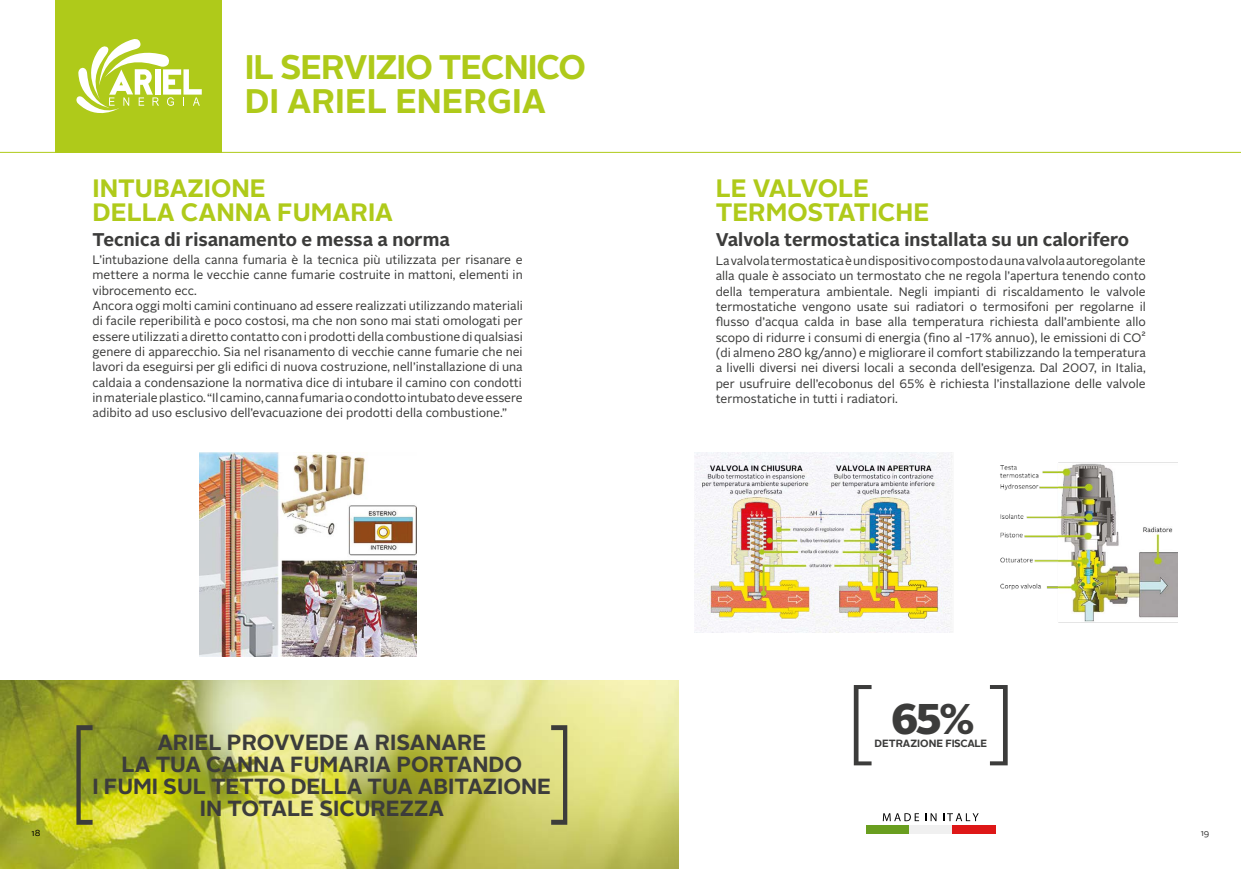
<style>
.page{position:relative;width:1241px;height:869px;background:#fff}
.page>*{position:absolute;margin:0;border:0;box-sizing:border-box;transform-origin:0 0}
.t1{font:900 42.88px "Alright Sans";color:#3c3c3b}
.t2{font:700 34.04px/34px "Alright Sans";letter-spacing:-.03em;color:#afca1a}
.t3{font:700 25.11px/24.5px "Alright Sans";color:#afca1a}
.t4{font:700 21.88px/21.9px "Alright Sans";color:#3c3c3b;text-align:center}
.t5{font:700 18.38px "Alright Sans";color:#3c3c3b}
.t6{font:12.25px/15.3px "Alright Sans";color:#3c3c3b}
.t7{font:700 10.5px "Alright Sans";color:#3c3c3b}
.t8{font:8.75px "Alright Sans";color:#3c3c3b}
.t9{font:8.75px "Alright Sans";color:#000}
</style>
<div class="page">
<img style="left:0;top:680px;width:678px;height:188px">
<hr style="left:0;top:152px;width:1240px;height:1px;background:#afca1a">
<div style="left:56px;top:0;width:166px;height:152px;background:#afca1a"></div>
<svg style="left:76px;top:39px;width:126px;height:75px"></svg>
<svg style="left:853px;top:685px;width:18px;height:80px"></svg>
<svg style="left:989px;top:685px;width:18px;height:80px"></svg>
<svg style="left:551px;top:724px;width:16px;height:100px;background:#acac6d"></svg>
<svg style="left:76px;top:724px;width:17px;height:100px;background:#7d852a"></svg>
<div style="left:865px;top:824px;width:44px;height:9px;background:#699e1f"></div>
<div style="left:909px;top:824px;width:43px;height:9px;background:#f0f0f0"></div>
<div style="left:952px;top:824px;width:43px;height:9px;background:#de1717"></div>
<svg style="left:882px;top:813px;width:36px;height:7px"></svg>
<svg style="left:925px;top:813px;width:11px;height:7px"></svg>
<svg style="left:943px;top:813px;width:35px;height:7px"></svg>
<img style="left:695px;top:452px;width:482px;height:180px">
<img style="left:199px;top:452px;width:217px;height:204px">
<h2 class="t2" style="left:245px;top:50px;width:343px">IL SERVIZIO TECNICO<br>DI ARIEL ENERGIA</h2>
<h3 class="t3" style="left:93px;top:176px;width:302px">INTUBAZIONE<br>DELLA CANNA FUMARIA</h3>
<h3 class="t5" style="left:93px;top:226px;width:359px">Tecnica di risanamento e messa a norma</h3>
<p class="t6" style="left:93px;top:252px;width:431px">L’intubazione della canna fumaria è la tecnica più utilizzata per risanare e mettere a norma le vecchie canne fumarie costruite in mattoni, elementi in vibrocemento ecc.<br>Ancora oggi molti camini continuano ad essere realizzati utilizzando materiali di facile reperibilità e poco costosi, ma che non sono mai stati omologati per essere utilizzati a diretto contatto con i prodotti della combustione di qualsiasi genere di apparecchio. Sia nel risanamento di vecchie canne fumarie che nei lavori da eseguirsi per gli edifici di nuova costruzione, nell’installazione di una caldaia a condensazione la normativa dice di intubare il camino con condotti in materiale plastico. “Il camino, canna fumaria o condotto intubato deve essere adibito ad uso esclusivo dell’evacuazione dei prodotti della combustione.”</p>
<h3 class="t3" style="left:715px;top:176px;width:215px">LE VALVOLE<br>TERMOSTATICHE</h3>
<h3 class="t5" style="left:715px;top:226px;width:415px">Valvola termostatica installata su un calorifero</h3>
<p class="t6" style="left:715px;top:253px;width:431px;text-align:justify">La valvola termostatica è un dispositivo composto da una valvola autoregolante alla quale è associato un termostato che ne regola l’apertura tenendo conto della temperatura ambientale. Negli impianti di riscaldamento le valvole termostatiche vengono usate sui radiatori o termosifoni per regolarne il flusso d’acqua calda in base alla temperatura richiesta dall’ambiente allo scopo di ridurre i consumi di energia (fino al -17% annuo), le emissioni di CO² (di almeno 280 kg/anno) e migliorare il comfort stabilizzando la temperatura a livelli diversi nei diversi locali a seconda dell’esigenza. Dal 2007, in Italia, per usufruire dell’ecobonus del 65% è richiesta l’installazione delle valvole termostatiche in tutti i radiatori.</p>
<p class="t9" style="left:32px;top:826px;width:11px">18</p>
<h1 class="t1" style="left:891px;top:687px;width:85px">65%</h1>
<h3 class="t4" style="left:157px;top:731px;width:330px">ARIEL PROVVEDE A RISANARE</h3>
<p class="t7" style="left:874px;top:735px;width:114px">DETRAZIONE FISCALE</p>
<h3 class="t4" style="left:93px;top:753px;width:460px">LA TUA CANNA FUMARIA PORTANDO<br>I FUMI SUL TETTO DELLA TUA ABITAZIONE<br>IN TOTALE SICUREZZA</h3>
<p class="t8" style="left:1200px;top:826px;width:10px">19</p>
</div>
